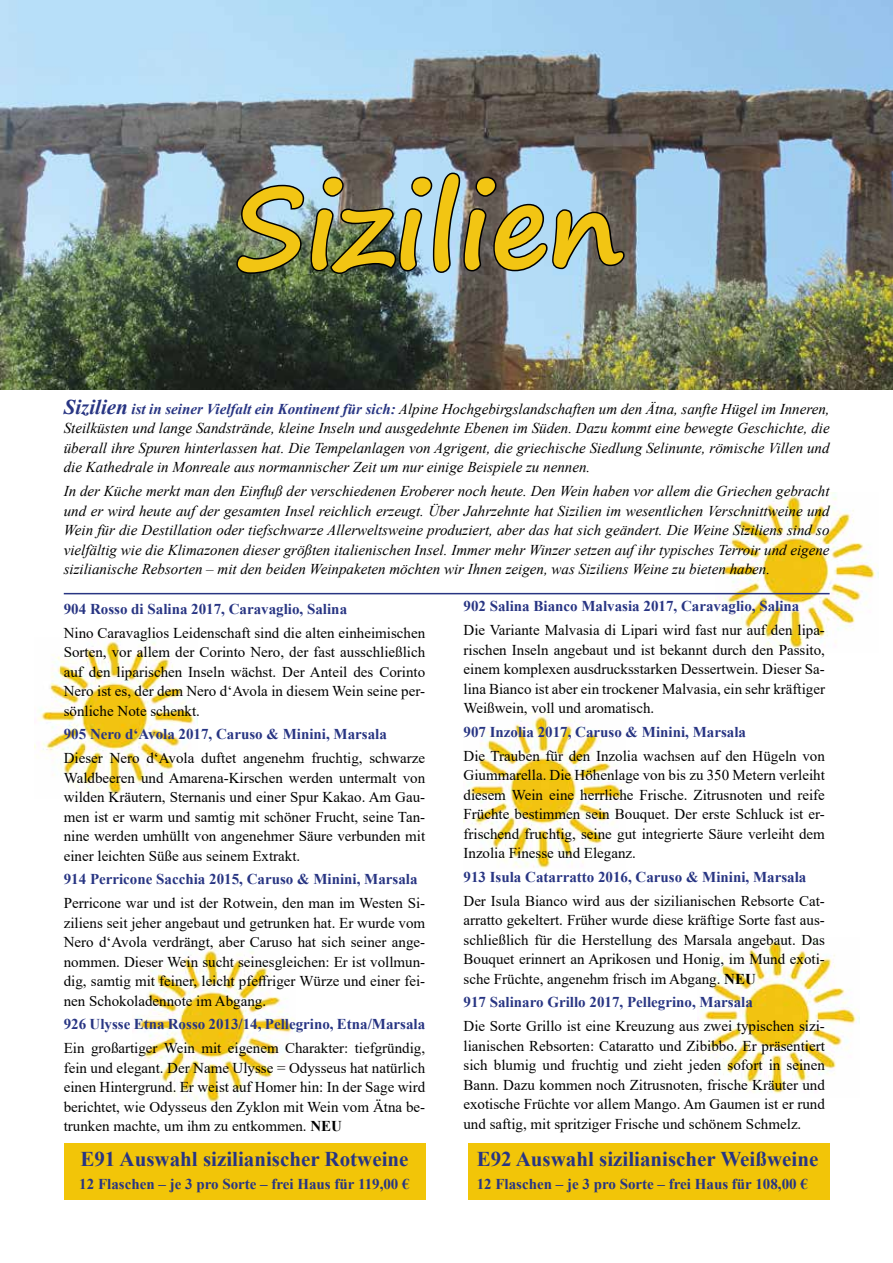
<style>
.page{position:relative;width:893px;height:1263px;background:#fff}
.page>*{position:absolute;margin:0;border:0;box-sizing:border-box;transform-origin:0 0}
.t1{font:700 112.5px "Segoe Print";color:#f2c513}
.t2{font:700 21px "Times New Roman";color:#283583}
.t3{font:15px/19.5px "Times New Roman";color:#000;text-align:justify}
.t4{font:italic 15px/19.5px "Times New Roman";color:#000;text-align:justify}
.t5{font:700 15px "Times New Roman";color:#283583}
.s1{font-weight:700;font-size:21px;color:#283583}
.s2{font-weight:700;color:#283583}
.s3{font-weight:700}
</style>
<div class="page">
<img style="left:697px;top:937px;width:163px;height:157px">
<img style="left:463px;top:712px;width:163px;height:157px">
<img style="left:133px;top:946px;width:162px;height:157px">
<img style="left:716px;top:492px;width:162px;height:157px">
<img style="left:35px;top:638px;width:162px;height:157px">
<img style="left:0;top:0;width:893px;height:390px">
<img style="left:234px;top:171px;width:392px;height:105px">
<hr style="left:64px;top:593px;width:766px;height:1px;background:#283583">
<div style="left:64px;top:1143px;width:361px;height:56px;background:#f2c508"></div>
<div style="left:468px;top:1143px;width:362px;height:56px;background:#f2c508"></div>
<h1 class="t1" style="left:234px;top:124px;width:391px">Sizilien</h1>
<p class="t4" style="left:64px;top:399px;width:767px"><span class="s1">Sizilien</span> <span class="s2">ist in seiner Vielfalt ein Kontinent für sich:</span> Alpine Hochgebirgslandschaften um den Ätna, sanfte Hügel im Inneren, Steilküsten und lange Sandstrände, kleine Inseln und ausgedehnte Ebenen im Süden. Dazu kommt eine bewegte Geschichte, die überall ihre Spuren hinterlassen hat. Die Tempelanlagen von Agrigent, die griechische Siedlung Selinunte, römische Villen und die Kathedrale in Monreale aus normannischer Zeit um nur einige Beispiele zu nennen.</p>
<p class="t4" style="left:64px;top:481px;width:767px">In der Küche merkt man den Einfluß der verschiedenen Eroberer noch heute. Den Wein haben vor allem die Griechen gebracht und er wird heute auf der gesamten Insel reichlich erzeugt. Über Jahrzehnte hat Sizilien im wesentlichen Verschnittweine und Wein für die Destillation oder tiefschwarze Allerweltsweine produziert, aber das hat sich geändert. Die Weine Siziliens sind so vielfältig wie die Klimazonen dieser größten italienischen Insel. Immer mehr Winzer setzen auf ihr typisches Terroir und eigene sizilianische Rebsorten – mit den beiden Weinpaketen möchten wir Ihnen zeigen, was Siziliens Weine zu bieten haben.</p>
<p class="t5" style="left:64px;top:598px;width:285px">904 Rosso di Salina 2017, Caravaglio, Salina</p>
<p class="t3" style="left:64px;top:622px;width:363px">Nino Caravaglios Leidenschaft sind die alten einheimischen Sorten, vor allem der Corinto Nero, der fast ausschließlich auf den liparischen Inseln wächst. Der Anteil des Corinto Nero ist es, der dem Nero d‘Avola in diesem Wein seine per&shy;sönliche Note schenkt.</p>
<p class="t5" style="left:64px;top:724px;width:325px">905 Nero d‘Avola 2017, Caruso &amp; Minini, Marsala</p>
<p class="t3" style="left:64px;top:748px;width:363px">Dieser Nero d‘Avola duftet angenehm fruchtig, schwarze Waldbeeren und Amarena-Kirschen werden untermalt von wilden Kräutern, Sternanis und einer Spur Kakao. Am Gau&shy;men ist er warm und samtig mit schöner Frucht, seine Tan&shy;nine werden umhüllt von angenehmer Säure verbunden mit einer leichten Süße aus seinem Extrakt.</p>
<p class="t5" style="left:64px;top:869px;width:355px">914 Perricone Sacchia 2015, Caruso &amp; Minini, Marsala</p>
<p class="t3" style="left:64px;top:893px;width:363px">Perricone war und ist der Rotwein, den man im Westen Si&shy;ziliens seit jeher angebaut und getrunken hat. Er wurde vom Nero d‘Avola verdrängt, aber Caruso hat sich seiner ange&shy;nommen. Dieser Wein sucht seinesgleichen: Er ist vollmun&shy;dig, samtig mit feiner, leicht pfeffriger Würze und einer fei&shy;nen Schokoladennote im Abgang.</p>
<p class="t5" style="left:64px;top:1014px;width:363px">926 Ulysse Etna Rosso 2013/14, Pellegrino, Etna/Marsala</p>
<p class="t3" style="left:64px;top:1038px;width:363px">Ein großartiger Wein mit eigenem Charakter: tiefgründig, fein und elegant. Der Name Ulysse = Odysseus hat natürlich einen Hintergrund. Er weist auf Homer hin: In der Sage wird berichtet, wie Odysseus den Zyklon mit Wein vom Ätna be&shy;trunken machte, um ihm zu entkommen. <span class="s3">NEU</span></p>
<h2 class="t2" style="left:80px;top:1143px;width:330px">E91 Auswahl sizilianischer Rotweine</h2>
<p class="t5" style="left:79px;top:1173px;width:332px">12 Flaschen – je 3 pro Sorte – frei Haus für 119,00 €</p>
<p class="t5" style="left:463px;top:596px;width:337px">902 Salina Bianco Malvasia 2017, Caravaglio, Salina</p>
<p class="t3" style="left:463px;top:620px;width:363px">Die Variante Malvasia di Lipari wird fast nur auf den lipa&shy;rischen Inseln angebaut und ist bekannt durch den Passito, einem komplexen ausdrucksstarken Dessertwein. Dieser Sa&shy;lina Bianco ist aber ein trockener Malvasia, ein sehr kräftiger Weißwein, voll und aromatisch.</p>
<p class="t5" style="left:463px;top:721px;width:284px">907 Inzolia 2017, Caruso &amp; Minini, Marsala</p>
<p class="t3" style="left:463px;top:745px;width:363px">Die Trauben für den Inzolia wachsen auf den Hügeln von Giummarella. Die Höhenlage von bis zu 350 Metern verleiht diesem Wein eine herrliche Frische. Zitrusnoten und reife Früchte bestimmen sein Bouquet. Der erste Schluck ist er&shy;frischend fruchtig, seine gut integrierte Säure verleiht dem Inzolia Finesse und Eleganz.</p>
<p class="t5" style="left:463px;top:866px;width:344px">913 Isula Catarratto 2016, Caruso &amp; Minini, Marsala</p>
<p class="t3" style="left:463px;top:890px;width:363px">Der Isula Bianco wird aus der sizilianischen Rebsorte Cat&shy;arratto gekeltert. Früher wurde diese kräftige Sorte fast aus&shy;schließlich für die Herstellung des Marsala angebaut. Das Bouquet erinnert an Aprikosen und Honig, im Mund exoti&shy;sche Früchte, angenehm frisch im Abgang. <span class="s3">NEU</span></p>
<p class="t5" style="left:463px;top:992px;width:291px">917 Salinaro Grillo 2017, Pellegrino, Marsala</p>
<p class="t3" style="left:463px;top:1016px;width:363px">Die Sorte Grillo ist eine Kreuzung aus zwei typischen sizi&shy;lianischen Rebsorten: Cataratto und Zibibbo. Er präsentiert sich blumig und fruchtig und zieht jeden sofort in seinen Bann. Dazu kommen noch Zitrusnoten, frische Kräuter und exotische Früchte vor allem Mango. Am Gaumen ist er rund und saftig, mit spritziger Frische und schönem Schmelz.</p>
<h2 class="t2" style="left:477px;top:1143px;width:343px">E92 Auswahl sizilianischer Weißweine</h2>
<p class="t5" style="left:477px;top:1173px;width:333px">12 Flaschen – je 3 pro Sorte – frei Haus für 108,00 €</p>
</div>
